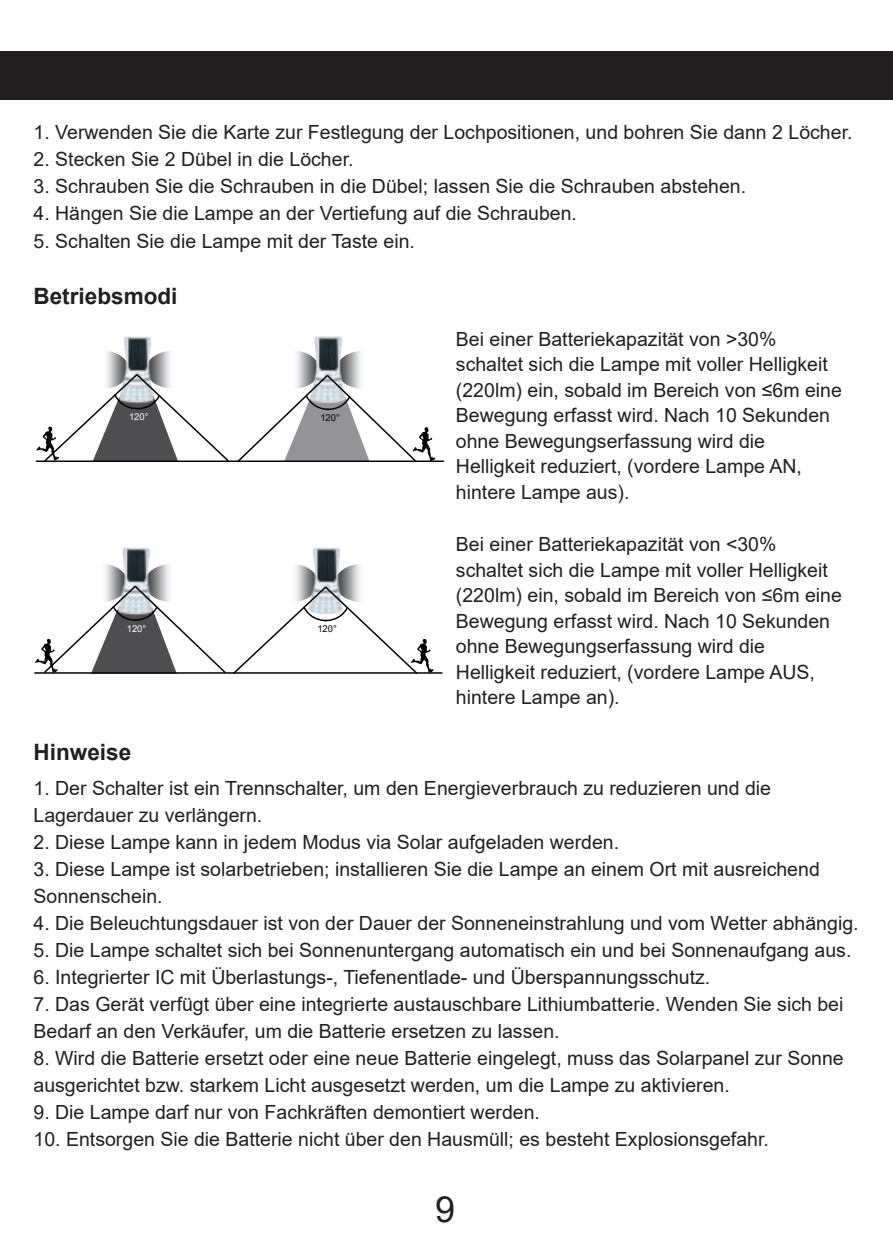
<style>
.page{position:relative;width:893px;height:1259px;background:#fff}
.page>*{position:absolute;margin:0;border:0;box-sizing:border-box;transform-origin:0 0}
.t1{font:36px "Arial";color:#231f20}
.t2{font:700 22.5px "Arial";color:#231f20}
.t3{font:19.5px/25.5px "Arial";color:#231f20}
.t4{font:9.3px "Arial";color:#fff}
.t5{font:9.3px "Arial";color:#030303}
</style>
<div class="page">
<div style="left:0;top:52px;width:893px;height:48px;background:#231f20"></div>
<hr style="left:36px;top:460px;width:408px;height:2px;background:#040303">
<img style="left:123px;top:336px;width:29px;height:15px">
<img style="left:314px;top:336px;width:29px;height:15px">
<hr style="left:34px;top:672px;width:408px;height:2px;background:#040303">
<img style="left:122px;top:547px;width:28px;height:17px">
<img style="left:312px;top:547px;width:29px;height:17px">
<svg style="left:35px;top:564px;width:399px;height:110px"></svg>
<svg style="left:37px;top:351px;width:398px;height:112px"></svg>
<p class="t3" style="left:34px;top:120px;width:820px">1. Verwenden Sie die Karte zur Festlegung der Lochpositionen, und bohren Sie dann 2 Löcher.</p>
<p class="t3" style="left:34px;top:147px;width:321px">2. Stecken Sie 2 Dübel in die Löcher.</p>
<p class="t3" style="left:34px;top:174px;width:714px">3. Schrauben Sie die Schrauben in die Dübel; lassen Sie die Schrauben abstehen.</p>
<p class="t3" style="left:34px;top:201px;width:545px">4. Hängen Sie die Lampe an der Vertiefung auf die Schrauben.</p>
<p class="t3" style="left:34px;top:228px;width:383px">5. Schalten Sie die Lampe mit der Taste ein.</p>
<p class="t2" style="left:34px;top:280px;width:145px">Betriebsmodi</p>
<p class="t3" style="left:456px;top:326px;width:387px">Bei einer Batteriekapazität von &gt;30% schaltet sich die Lampe mit voller Helligkeit (220lm) ein, sobald im Bereich von ≤6m eine Bewegung erfasst wird. Nach 10 Sekunden ohne Bewegungserfassung wird die Helligkeit reduziert, (vordere Lampe AN, hintere Lampe aus).</p>
<p class="t3" style="left:456px;top:531px;width:387px">Bei einer Batteriekapazität von &lt;30% schaltet sich die Lampe mit voller Helligkeit (220lm) ein, sobald im Bereich von ≤6m eine Bewegung erfasst wird. Nach 10 Sekunden ohne Bewegungserfassung wird die Helligkeit reduziert, (vordere Lampe AUS, hintere Lampe an).</p>
<p class="t2" style="left:34px;top:736px;width:99px">Hinweise</p>
<p class="t3" style="left:34px;top:774px;width:739px;line-height:27px">1. Der Schalter ist ein Trennschalter, um den Energieverbrauch zu reduzieren und die<br>Lagerdauer zu verlängern.</p>
<p class="t3" style="left:34px;top:829px;width:587px">2. Diese Lampe kann in jedem Modus via Solar aufgeladen werden.</p>
<p class="t3" style="left:34px;top:855px;width:788px;line-height:27px">3. Diese Lampe ist solarbetrieben; installieren Sie die Lampe an einem Ort mit ausreichend<br>Sonnenschein.</p>
<p class="t3" style="left:34px;top:910px;width:827px">4. Die Beleuchtungsdauer ist von der Dauer der Sonneneinstrahlung und vom Wetter abhängig.</p>
<p class="t3" style="left:34px;top:937px;width:819px">5. Die Lampe schaltet sich bei Sonnenuntergang automatisch ein und bei Sonnenaufgang aus.</p>
<p class="t3" style="left:34px;top:964px;width:678px">6. Integrierter IC mit Überlastungs-, Tiefenentlade- und Überspannungsschutz.</p>
<p class="t3" style="left:34px;top:990px;width:811px;line-height:27px">7. Das Gerät verfügt über eine integrierte austauschbare Lithiumbatterie. Wenden Sie sich bei<br>Bedarf an den Verkäufer, um die Batterie ersetzen zu lassen.</p>
<p class="t3" style="left:34px;top:1044px;width:812px;line-height:27px">8. Wird die Batterie ersetzt oder eine neue Batterie eingelegt, muss das Solarpanel zur Sonne ausgerichtet bzw. starkem Licht ausgesetzt werden, um die Lampe zu aktivieren.</p>
<p class="t3" style="left:34px;top:1099px;width:508px">9. Die Lampe darf nur von Fachkräften demontiert werden.</p>
<p class="t3" style="left:34px;top:1126px;width:737px">10. Entsorgen Sie die Batterie nicht über den Hausmüll; es besteht Explosionsgefahr.</p>
<p class="t4" style="left:129px;top:410px;width:21px">120°</p>
<p class="t5" style="left:320px;top:411px;width:21px">120°</p>
<p class="t4" style="left:127px;top:622px;width:21px">120°</p>
<p class="t5" style="left:317px;top:622px;width:21px">120°</p>
<h1 class="t1" style="left:435px;top:1184px;width:22px">9</h1>
</div>
